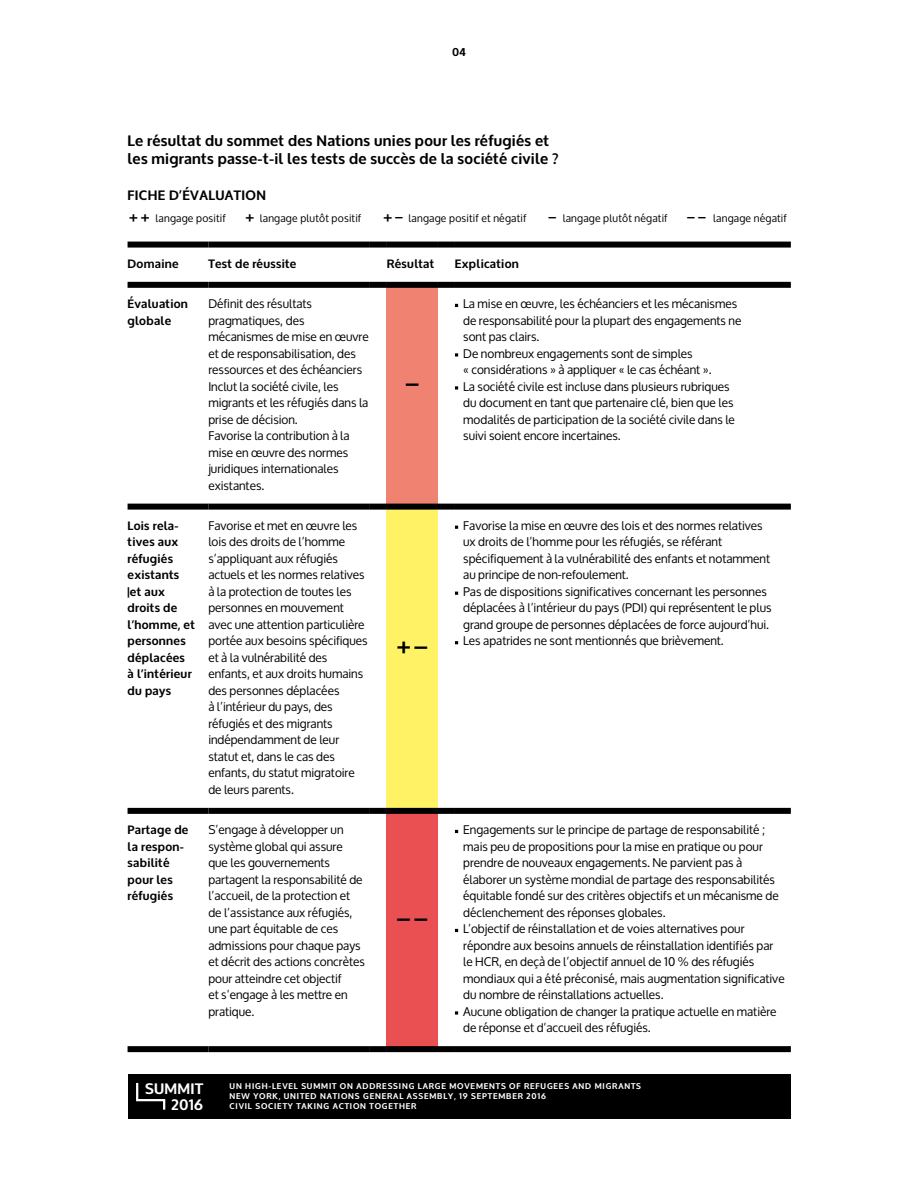
<style>
.page{position:relative;width:918px;height:1188px;background:#fff}
.page>*{position:absolute;margin:0;border:0;box-sizing:border-box;transform-origin:0 0}
.t1{font:700 24px "Oxygen";color:#000}
.t2{font:700 15px/18px "Oxygen";letter-spacing:.02em;color:#000}
.t3{font:700 15px/16px "Oxygen";letter-spacing:.02em;color:#fff;text-align:right}
.t4{font:700 13.5px "Oxygen";letter-spacing:.03em;color:#000}
.t5{font:12px/16.5px "Oxygen";color:#000}
.t6{font:700 12px/16.5px "Oxygen";letter-spacing:.025em;color:#000}
.t7{font:700 11.25px "Oxygen";color:#000}
.t8{font:10.5px "Oxygen";letter-spacing:.02em;color:#000}
.t9{font:700 8.25px/10.2px "Oxygen";letter-spacing:.1em;color:#fff}
</style>
<div class="page">
<div style="left:128px;top:1075px;width:662px;height:44px;background:#000"></div>
<svg style="left:136px;top:1083px;width:30px;height:27px"></svg>
<div style="left:387px;top:285px;width:51px;height:222px;background:#f08271"></div>
<div style="left:387px;top:507px;width:51px;height:304px;background:#fff264"></div>
<div style="left:387px;top:811px;width:51px;height:238px;background:#ea4f52"></div>
<div style="left:128px;top:242px;width:80px;height:6px;background:#000"></div>
<div style="left:208px;top:242px;width:162px;height:6px;background:#000"></div>
<div style="left:370px;top:242px;width:17px;height:6px;background:#000"></div>
<div style="left:387px;top:242px;width:51px;height:6px;background:#000"></div>
<div style="left:438px;top:242px;width:17px;height:6px;background:#000"></div>
<div style="left:455px;top:242px;width:336px;height:6px;background:#000"></div>
<div style="left:128px;top:282px;width:80px;height:6px;background:#000"></div>
<div style="left:208px;top:282px;width:162px;height:6px;background:#000"></div>
<div style="left:370px;top:282px;width:17px;height:6px;background:#000"></div>
<div style="left:387px;top:282px;width:51px;height:6px;background:#000"></div>
<div style="left:438px;top:282px;width:17px;height:6px;background:#000"></div>
<div style="left:455px;top:282px;width:336px;height:6px;background:#000"></div>
<div style="left:128px;top:504px;width:80px;height:6px;background:#000"></div>
<div style="left:208px;top:504px;width:162px;height:6px;background:#000"></div>
<div style="left:370px;top:504px;width:17px;height:6px;background:#000"></div>
<div style="left:387px;top:504px;width:51px;height:6px;background:#000"></div>
<div style="left:438px;top:504px;width:17px;height:6px;background:#000"></div>
<div style="left:455px;top:504px;width:336px;height:6px;background:#000"></div>
<div style="left:128px;top:808px;width:80px;height:6px;background:#000"></div>
<div style="left:208px;top:808px;width:162px;height:6px;background:#000"></div>
<div style="left:370px;top:808px;width:17px;height:6px;background:#000"></div>
<div style="left:387px;top:808px;width:51px;height:6px;background:#000"></div>
<div style="left:438px;top:808px;width:17px;height:6px;background:#000"></div>
<div style="left:455px;top:808px;width:336px;height:6px;background:#000"></div>
<div style="left:128px;top:1046px;width:80px;height:6px;background:#000"></div>
<div style="left:208px;top:1046px;width:162px;height:6px;background:#000"></div>
<div style="left:370px;top:1046px;width:17px;height:6px;background:#000"></div>
<div style="left:387px;top:1046px;width:51px;height:6px;background:#000"></div>
<div style="left:438px;top:1046px;width:17px;height:6px;background:#000"></div>
<div style="left:455px;top:1046px;width:336px;height:6px;background:#000"></div>
<svg style="left:455px;top:353px;width:3px;height:4px"></svg>
<svg style="left:455px;top:386px;width:3px;height:4px"></svg>
<svg style="left:455px;top:1011px;width:3px;height:4px"></svg>
<p class="t7" style="left:452px;top:45px;width:15px">04</p>
<p class="t2" style="left:128px;top:132px;width:433px">Le résultat du sommet des Nations unies pour les réfugiés et les migrants passe-t-il les tests de succès de la société civile ?</p>
<p class="t4" style="left:128px;top:186px;width:140px">FICHE D’ÉVALUATION</p>
<p class="t2" style="left:129px;top:208px;width:22px">++</p>
<p class="t2" style="left:245px;top:208px;width:10px">+</p>
<p class="t2" style="left:383px;top:205px;width:21px">+_</p>
<p class="t2" style="left:548px;top:202px;width:10px">_</p>
<p class="t2" style="left:687px;top:202px;width:21px">__</p>
<p class="t8" style="left:156px;top:212px;width:72px">langage positif</p>
<p class="t8" style="left:260px;top:212px;width:103px">langage plutôt positif</p>
<p class="t8" style="left:409px;top:212px;width:119px">langage positif et négatif</p>
<p class="t8" style="left:563px;top:212px;width:106px">langage plutôt négatif</p>
<p class="t8" style="left:713px;top:212px;width:75px">langage négatif</p>
<p class="t6" style="left:128px;top:256px;width:53px">Domaine</p>
<p class="t6" style="left:208px;top:256px;width:90px">Test de réussite</p>
<p class="t6" style="left:387px;top:256px;width:49px">Résultat</p>
<p class="t6" style="left:455px;top:256px;width:65px">Explication</p>
<p class="t6" style="left:128px;top:296px;width:62px">Évaluation globale</p>
<p class="t5" style="left:208px;top:296px;width:162px">Définit des résultats pragmatiques, des mécanismes de mise en œuvre et de responsabilisation, des ressources et des échéanciers<br>Inclut la société civile, les migrants et les réfugiés dans la prise de décision.<br>Favorise la contribution à la mise en œuvre des normes juridiques internationales existantes.</p>
<p class="t5" style="left:463px;top:296px;width:280px">La mise en œuvre, les échéanciers et les mécanismes de responsabilité pour la plupart des engagements ne sont pas clairs.<br>De nombreux engagements sont de simples<br>« considérations » à appliquer « le cas échéant ».<br>La société civile est incluse dans plusieurs rubriques du document en tant que partenaire clé, bien que les modalités de participation de la société civile dans le suivi soient encore incertaines.</p>
<h1 class="t1" style="left:405px;top:368px;width:16px">–</h1>
<p class="t6" style="left:128px;top:518px;width:69px">Lois rela&shy;tives aux réfugiés existants |et aux droits de l’homme, et personnes déplacées<br>à l’intérieur du pays</p>
<p class="t5" style="left:208px;top:517px;width:161px">Favorise et met en œuvre les lois des droits de l’homme s’appliquant aux réfugiés actuels et les normes relatives à la protection de toutes les personnes en mouvement avec une attention particulière portée aux besoins spécifiques et à la vulnérabilité des enfants, et aux droits humains des personnes déplacées<br>à l’intérieur du pays, des réfugiés et des migrants indépendamment de leur statut et, dans le cas des enfants, du statut migratoire de leurs parents.</p>
<p class="t6" style="left:128px;top:822px;width:62px">Partage de la respon&shy;sabilité pour les réfugiés</p>
<p class="t5" style="left:208px;top:822px;width:158px">S’engage à développer un système global qui assure que les gouvernements partagent la responsabilité de l’accueil, de la protection et de l’assistance aux réfugiés, une part équitable de ces admissions pour chaque pays et décrit des actions concrètes pour atteindre cet objectif<br>et s’engage à les mettre en pratique.</p>
<h1 class="t1" style="left:397px;top:631px;width:33px">+–</h1>
<h1 class="t1" style="left:397px;top:902px;width:33px">––</h1>
<p class="t5" style="left:463px;top:517px;width:310px">Favorise la mise en œuvre des lois et des normes relatives ux droits de l’homme pour les réfugiés, se référant spécifiquement à la vulnérabilité des enfants et notamment au principe de non-refoulement.<br>Pas de dispositions significatives concernant les personnes déplacées à l’intérieur du pays (PDI) qui représentent le plus grand groupe de personnes déplacées de force aujourd’hui.<br>Les apatrides ne sont mentionnés que brièvement.</p>
<p class="t5" style="left:463px;top:822px;width:323px">Engagements sur le principe de partage de responsabilité ; mais peu de propositions pour la mise en pratique ou pour prendre de nouveaux engagements. Ne parvient pas à élaborer un système mondial de partage des responsabilités équitable fondé sur des critères objectifs et un mécanisme de déclenchement des réponses globales.<br>L’objectif de réinstallation et de voies alternatives pour répondre aux besoins annuels de réinstallation identifiés par le HCR, en deçà de l’objectif annuel de 10 % des réfugiés mondiaux qui a été préconisé, mais augmentation significative du nombre de réinstallations actuelles.<br>Aucune obligation de changer la pratique actuelle en matière de réponse et d’accueil des réfugiés.</p>
<p class="t3" style="left:145px;top:1081px;width:59px">SUMMIT<br>2016</p>
<p class="t9" style="left:230px;top:1081px;width:413px">UN HIGH-LEVEL SUMMIT ON ADDRESSING LARGE MOVEMENTS OF REFUGEES AND MIGRANTS<br>NEW YORK, UNITED NATIONS GENERAL ASSEMBLY, 19 SEPTEMBER 2016<br>CIVIL SOCIETY TAKING ACTION TOGETHER</p>
</div>
